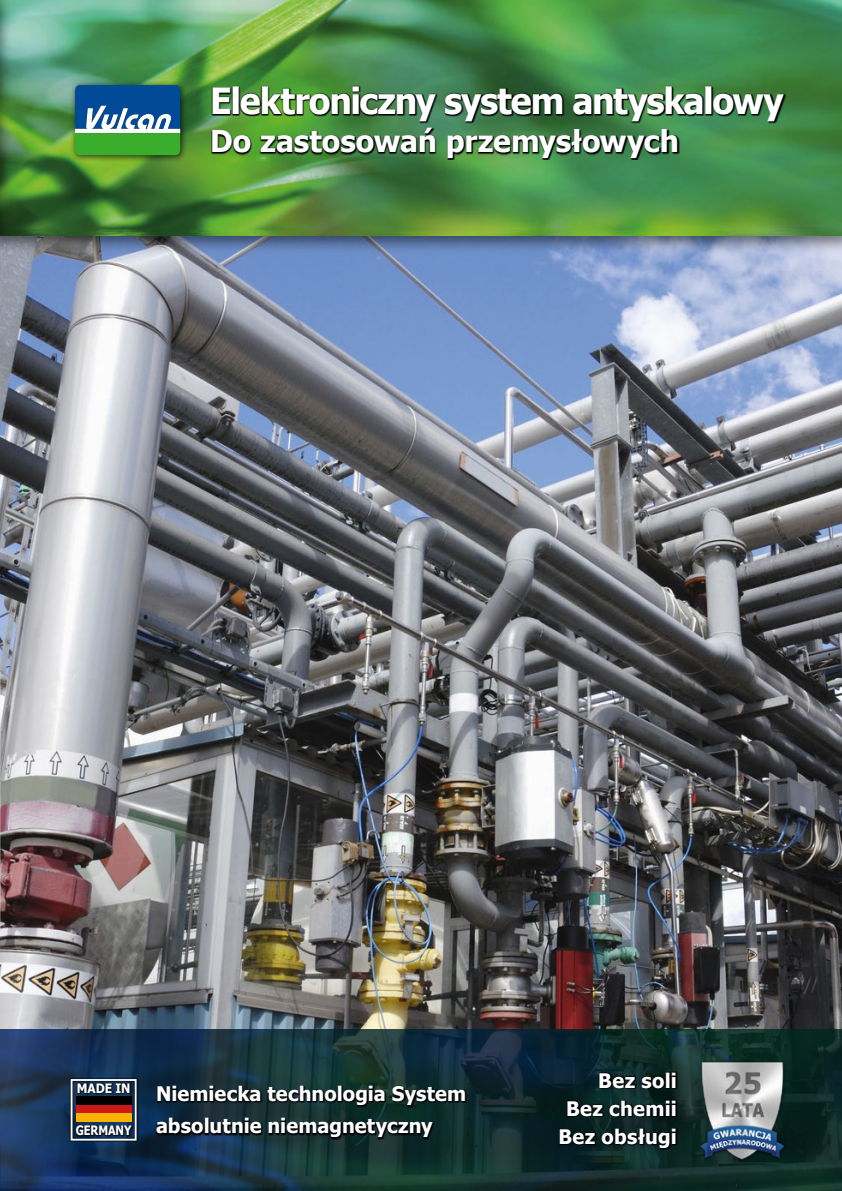
<style>
.page{position:relative;width:842px;height:1191px;background:#fff}
.page>*{position:absolute;margin:0;border:0;box-sizing:border-box;transform-origin:0 0}
.t1{font:700 36px "Tahoma";letter-spacing:-.035em;color:#fff}
.t2{font:700 30px "Tahoma";color:#fff}
.t3{font:700 20px/28px "Tahoma";letter-spacing:.01em;color:#fff;text-align:right}
.t4{font:700 13px "Tahoma";letter-spacing:-.01em;color:#fff;scale:.85 1}
.t5{font:700 13px "Tahoma";letter-spacing:-.01em;color:#fff;scale:.93 1}
</style>
<div class="page">
<img style="left:0;top:254px;width:842px;height:775px">
<div style="left:0;top:0;width:842px;height:254px;background:#000;opacity:.5"></div>
<svg style="left:211px;top:86px;width:575px;height:74px;background:#2b572c"></svg>
<div style="left:70px;top:80px;width:117px;height:82px;background:#000;opacity:.75"></div>
<svg style="left:75px;top:85px;width:105px;height:70px;background:#3e8786"></svg>
<div style="left:0;top:0;width:12px;height:254px;background:#000;opacity:.5"></div>
<img style="left:0;top:0;width:1px;height:235px">
<svg style="left:0;top:1029px;width:842px;height:162px;background:#14303c"></svg>
<img style="left:683px;top:1054px;width:115px;height:116px">
<svg style="left:559px;top:1071px;width:119px;height:78px;background:#061718"></svg>
<svg style="left:155px;top:1085px;width:313px;height:54px;background:#0c1e20"></svg>
<div style="left:70px;top:1077px;width:69px;height:65px;background:#000;opacity:.75"></div>
<svg style="left:70px;top:1078px;width:68px;height:63px;background:#324356"></svg>
<div style="left:76px;top:1104px;width:55px;height:9px;background:#cd1719"></div>
<div style="left:76px;top:1096px;width:55px;height:8px;background:#000"></div>
<div style="left:76px;top:1113px;width:55px;height:9px;background:#fab200"></div>
<h1 class="t1" style="left:210px;top:76px;width:575px">Elektroniczny system antyskalowy</h1>
<h2 class="t2" style="left:210px;top:120px;width:470px">Do zastosowań przemysłowych</h2>
<p class="t5" style="left:77px;top:1079px;width:59px">MADE IN</p>
<p class="t4" style="left:76px;top:1121px;width:67px">GERMANY</p>
<p class="t3" style="left:156px;top:1079px;width:312px;line-height:32px;text-align:left">Niemiecka technologia System absolutnie niemagnetyczny</p>
<p class="t3" style="left:558px;top:1067px;width:120px">Bez soli<br>Bez chemii<br>Bez obsługi</p>
</div>
